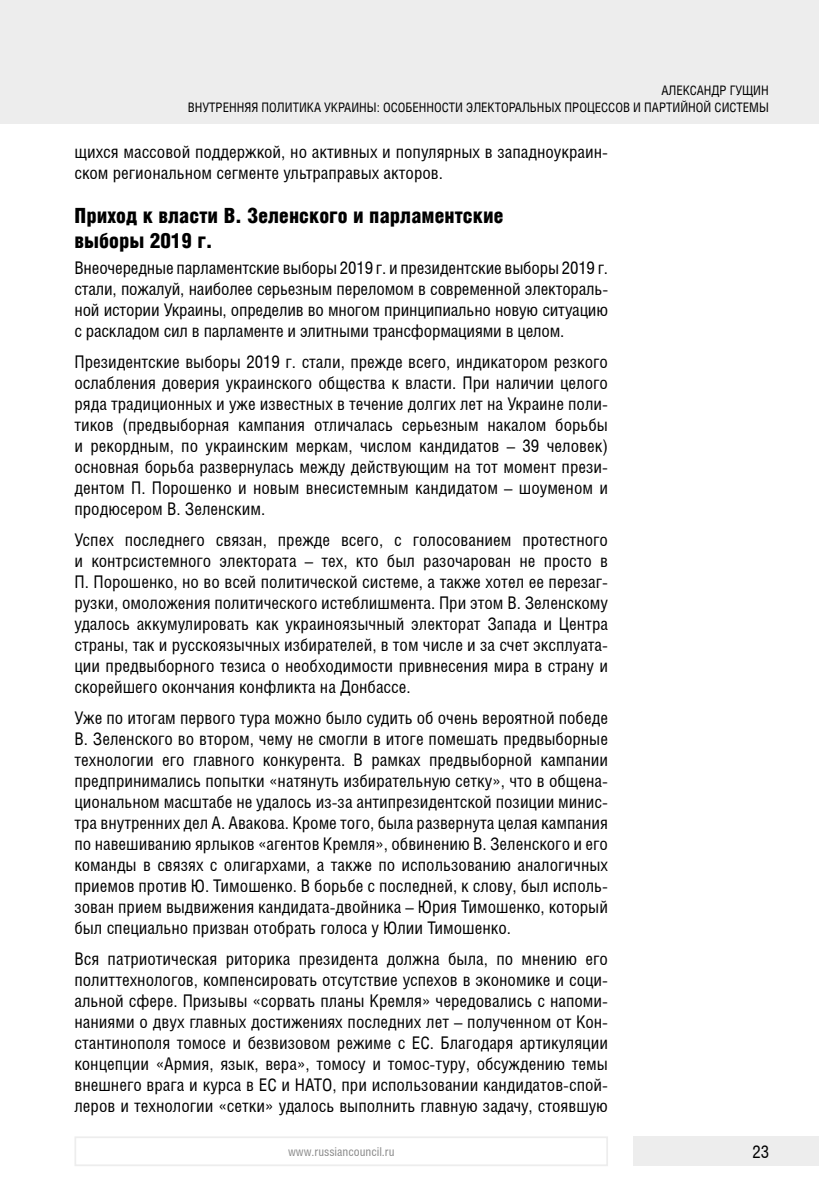
<style>
.page{position:relative;width:819px;height:1191px;background:#fff}
.page>*{position:absolute;margin:0;border:0;box-sizing:border-box;transform-origin:0 0}
.t1{font:900 21px/24.5px "Helios Cond";color:#000}
.t2{font:17.5px/21px "Helios Cond";color:#000;text-align:justify}
.t3{font:13.12px/17.5px "Helios Cond";color:#000;text-align:right}
.t4{font:12.25px "Helios Cond";color:#878787}
</style>
<div class="page">
<div style="left:0;top:0;width:819px;height:124px;background:#ededed"></div>
<div style="left:632px;top:1136px;width:187px;height:30px;background:#ededed"></div>
<div style="left:74px;top:1136px;width:534px;height:30px;border:2px solid #ededed"></div>
<p class="t3" style="left:188px;top:81px;width:582px">АЛЕКСАНДР ГУЩИН<br>ВНУТРЕННЯЯ ПОЛИТИКА УКРАИНЫ: ОСОБЕННОСТИ ЭЛЕКТОРАЛЬНЫХ ПРОЦЕССОВ И ПАРТИЙНОЙ СИСТЕМЫ</p>
<p class="t2" style="left:74px;top:141px;width:535px">щихся массовой поддержкой, но активных и популярных в западноукраин&shy;ском региональном сегменте ультраправых акторов.</p>
<p class="t1" style="left:74px;top:203px;width:430px">Приход к власти В. Зеленского и парламентские выборы 2019 г.</p>
<p class="t2" style="left:74px;top:256px;width:535px">Внеочередные парламентские выборы 2019 г. и президентские выборы 2019 г. стали, пожалуй, наиболее серьезным переломом в современной электораль&shy;ной истории Украины, определив во многом принципиально новую ситуацию с раскладом сил в парламенте и элитными трансформациями в целом.</p>
<p class="t2" style="left:74px;top:350px;width:535px">Президентские выборы 2019 г. стали, прежде всего, индикатором резкого ослабления доверия украинского общества к власти. При наличии целого ряда традиционных и уже известных в течение долгих лет на Украине поли&shy;тиков (предвыборная кампания отличалась серьезным накалом борьбы и рекордным, по украинским меркам, числом кандидатов – 39 человек) основная борьба развернулась между действующим на тот момент прези&shy;дентом П. Порошенко и новым внесистемным кандидатом – шоуменом и продюсером В. Зеленским.</p>
<p class="t2" style="left:74px;top:528px;width:535px">Успех последнего связан, прежде всего, с голосованием протестного и контрсистемного электората – тех, кто был разочарован не просто в П. Порошенко, но во всей политической системе, а также хотел ее перезаг&shy;рузки, омоложения политического истеблишмента. При этом В. Зеленскому удалось аккумулировать как украиноязычный электорат Запада и Центра страны, так и русскоязычных избирателей, в том числе и за счет эксплуата&shy;ции предвыборного тезиса о необходимости привнесения мира в страну и скорейшего окончания конфликта на Донбассе.</p>
<p class="t2" style="left:74px;top:706px;width:535px">Уже по итогам первого тура можно было судить об очень вероятной победе В. Зеленского во втором, чему не смогли в итоге помешать предвыборные технологии его главного конкурента. В рамках предвыборной кампании предпринимались попытки «натянуть избирательную сетку», что в общена&shy;циональном масштабе не удалось из-за антипрезидентской позиции минис&shy;тра внутренних дел А. Авакова. Кроме того, была развернута целая кампания по навешиванию ярлыков «агентов Кремля», обвинению В. Зеленского и его команды в связях с олигархами, а также по использованию аналогичных приемов против Ю. Тимошенко. В борьбе с последней, к слову, был исполь&shy;зован прием выдвижения кандидата-двойника – Юрия Тимошенко, который был специально призван отобрать голоса у Юлии Тимошенко.</p>
<p class="t2" style="left:74px;top:947px;width:535px">Вся патриотическая риторика президента должна была, по мнению его политтехнологов, компенсировать отсутствие успехов в экономике и соци&shy;альной сфере. Призывы «сорвать планы Кремля» чередовались с напоми&shy;наниями о двух главных достижениях последних лет – полученном от Кон&shy;стантинополя томосе и безвизовом режиме с ЕС. Благодаря артикуляции концепции «Армия, язык, вера», томосу и томос-туру, обсуждению темы внешнего врага и курса в ЕС и НАТО, при использовании кандидатов-спой&shy;леров и технологии «сетки» удалось выполнить главную задачу, стоявшую</p>
<p class="t4" style="left:288px;top:1144px;width:108px">www.russiancouncil.ru</p>
<p class="t2" style="left:752px;top:1141px;width:18px">23</p>
</div>
